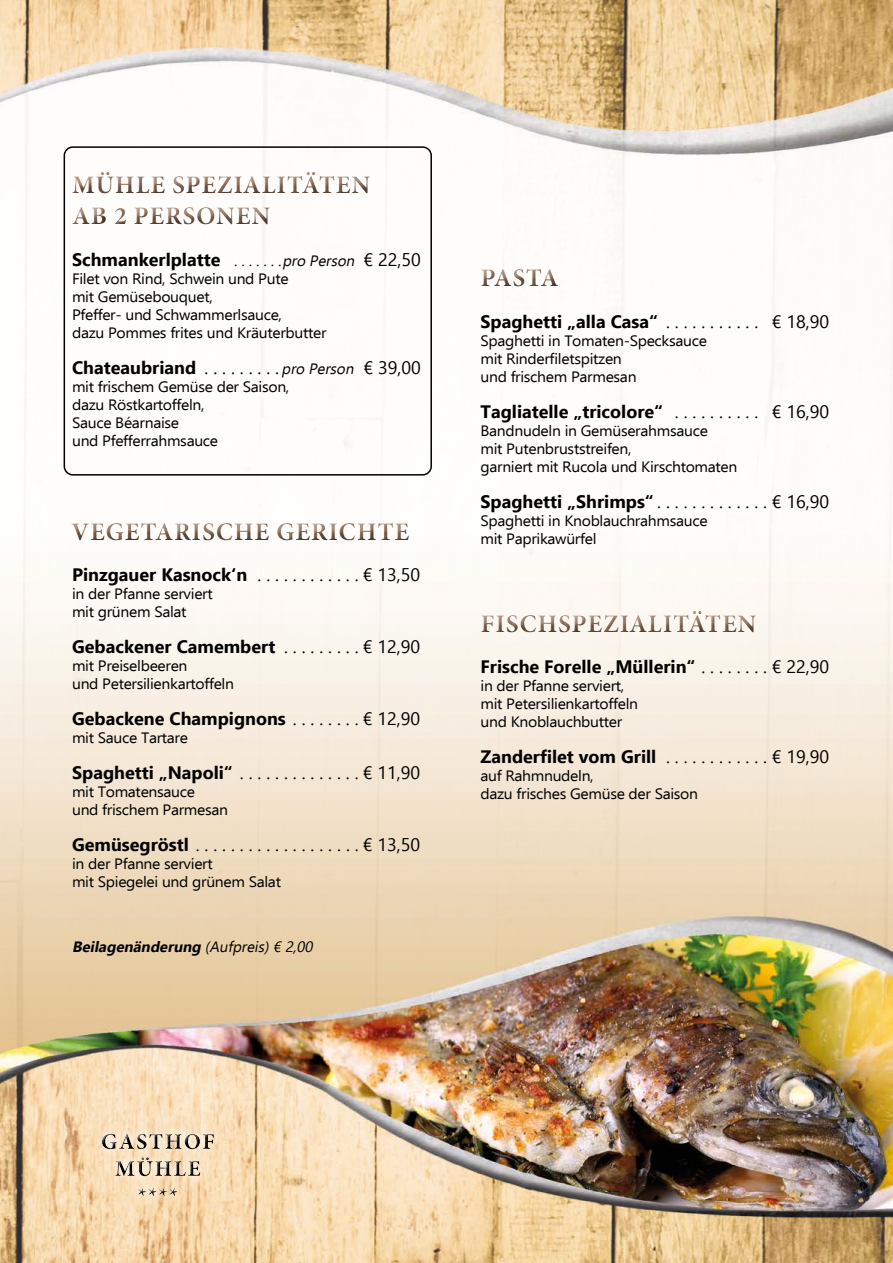
<style>
.page{position:relative;width:893px;height:1263px;background:#fff}
.page>*{position:absolute;margin:0;border:0;box-sizing:border-box;transform-origin:0 0}
.t1{font:700 25.5px/30.6px "Minion Pro";letter-spacing:.03em;color:#886751}
.t2{font:700 18px "Ebrima";color:#000}
.t3{font:18px "Ebrima";color:#000}
.t4{font:15px/18px "Ebrima";letter-spacing:-.02em;color:#000;scale:1.05 1}
.t5{font:italic 700 15px "Ebrima";color:#000}
.s1{font-weight:400;font-style:italic;font-size:15px}
.s2{font-weight:400}
.s3{font-weight:700}
.s4{font-style:italic;font-size:15px}
</style>
<div class="page">
<img style="left:0;top:0;width:893px;height:1263px">
<svg style="left:92px;top:1124px;width:131px;height:81px;fill:#f9deb7"></svg>
<div style="left:98px;top:1129px;width:119px;height:69px;background:#fff;opacity:.75"></div>
<div style="left:99px;top:1132px;width:119px;height:68px;background:#000;opacity:.75"></div>
<div style="left:471px;top:604px;width:294px;height:35px;background:#fdf8f4"></div>
<div style="left:473px;top:608px;width:294px;height:36px;background:#000;opacity:.75"></div>
<div style="left:61px;top:512px;width:355px;height:34px;background:#fff"></div>
<div style="left:63px;top:516px;width:357px;height:35px;background:#000;opacity:.75"></div>
<div style="left:471px;top:258px;width:95px;height:35px;background:#fff"></div>
<div style="left:473px;top:263px;width:96px;height:34px;background:#000;opacity:.75"></div>
<div style="left:62px;top:164px;width:316px;height:67px;background:#908f8f"></div>
<div style="left:64px;top:165px;width:317px;height:70px;background:#000;opacity:.75"></div>
<div style="left:64px;top:146px;width:368px;height:330px;border:2px solid #000;border-radius:9px"></div>
<h1 class="t1" style="left:72px;top:169px;width:300px">MÜHLE SPEZIALITÄTEN<br>AB 2 PERSONEN</h1>
<p class="t2" style="left:72px;top:245px;width:350px">Schmankerlplatte <span class="s1">. . . . . . pro Person</span> <span class="s2">€ 22,50</span></p>
<p class="t4" style="left:72px;top:269px;width:244px">Filet von Rind, Schwein und Pute<br>mit Gemüsebouquet,<br>Pfeffer- und Schwammerlsauce,<br>dazu Pommes frites und Kräuterbutter</p>
<p class="t3" style="left:72px;top:354px;width:350px"><span class="s3">Chateaubriand</span> . . . . . . . . <span class="s4">pro Person</span> € 39,00</p>
<p class="t4" style="left:72px;top:377px;width:208px">mit frischem Gemüse der Saison, dazu Röstkartoffeln,<br>Sauce Béarnaise<br>und Pfefferrahmsauce</p>
<h1 class="t1" style="left:71px;top:516px;width:340px">VEGETARISCHE GERICHTE</h1>
<p class="t2" style="left:72px;top:561px;width:350px">Pinzgauer Kasnock‘n <span class="s2">. . . . . . . . . . . € 13,50</span></p>
<p class="t4" style="left:72px;top:585px;width:135px">in der Pfanne serviert mit grünem Salat</p>
<p class="t2" style="left:72px;top:633px;width:350px">Gebackener Camembert <span class="s2">. . . . . . . . € 12,90</span></p>
<p class="t4" style="left:72px;top:657px;width:156px">mit Preiselbeeren<br>und Petersilienkartoffeln</p>
<p class="t2" style="left:72px;top:705px;width:350px">Gebackene Champignons <span class="s2">. . . . . . . € 12,90</span></p>
<p class="t4" style="left:72px;top:729px;width:112px">mit Sauce Tartare</p>
<p class="t3" style="left:72px;top:760px;width:350px"><span class="s3">Spaghetti „Napoli“</span> . . . . . . . . . . . . . € 11,90</p>
<p class="t4" style="left:72px;top:783px;width:150px">mit Tomatensauce<br>und frischem Parmesan</p>
<p class="t3" style="left:72px;top:832px;width:350px"><span class="s3">Gemüsegröstl</span> . . . . . . . . . . . . . . . . . . € 13,50</p>
<p class="t4" style="left:72px;top:855px;width:200px">in der Pfanne serviert<br>mit Spiegelei und grünem Salat</p>
<p class="t5" style="left:72px;top:935px;width:246px">Beilagenänderung <span class="s2">(Aufpreis)€ 2,00</span></p>
<h1 class="t1" style="left:481px;top:262px;width:80px">PASTA</h1>
<p class="t2" style="left:480px;top:307px;width:350px">Spaghetti „alla Casa“ <span class="s2">. . . . . . . . . . . € 18,90</span></p>
<p class="t4" style="left:480px;top:331px;width:217px">Spaghetti in Tomaten-Specksauce mit Rinderfiletspitzen<br>und frischem Parmesan</p>
<p class="t2" style="left:480px;top:397px;width:350px">Tagliatelle „tricolore“ <span class="s2">. . . . . . . . . . € 16,90</span></p>
<p class="t4" style="left:480px;top:421px;width:246px">Bandnudeln in Gemüserahmsauce<br>mit Putenbruststreifen,<br>garniert mit Rucola und Kirschtomaten</p>
<p class="t2" style="left:480px;top:487px;width:350px">Spaghetti „Shrimps“ <span class="s2">. . . . . . . . . . . . € 16,90</span></p>
<p class="t4" style="left:480px;top:511px;width:218px">Spaghetti in Knoblauchrahmsauce mit Paprikawürfel</p>
<h1 class="t1" style="left:481px;top:608px;width:277px">FISCHSPEZIALITÄTEN</h1>
<p class="t2" style="left:480px;top:652px;width:350px">Frische Forelle „Müllerin“ <span class="s2">. . . . . . . € 22,90</span></p>
<p class="t4" style="left:480px;top:676px;width:152px">in der Pfanne serviert, mit Petersilienkartoffeln und Knoblauchbutter</p>
<p class="t2" style="left:480px;top:742px;width:350px">Zanderfilet vom Grill <span class="s2">. . . . . . . . . . . € 19,90</span></p>
<p class="t4" style="left:480px;top:766px;width:209px">auf Rahmnudeln,<br>dazu frisches Gemüse der Saison</p>
</div>
